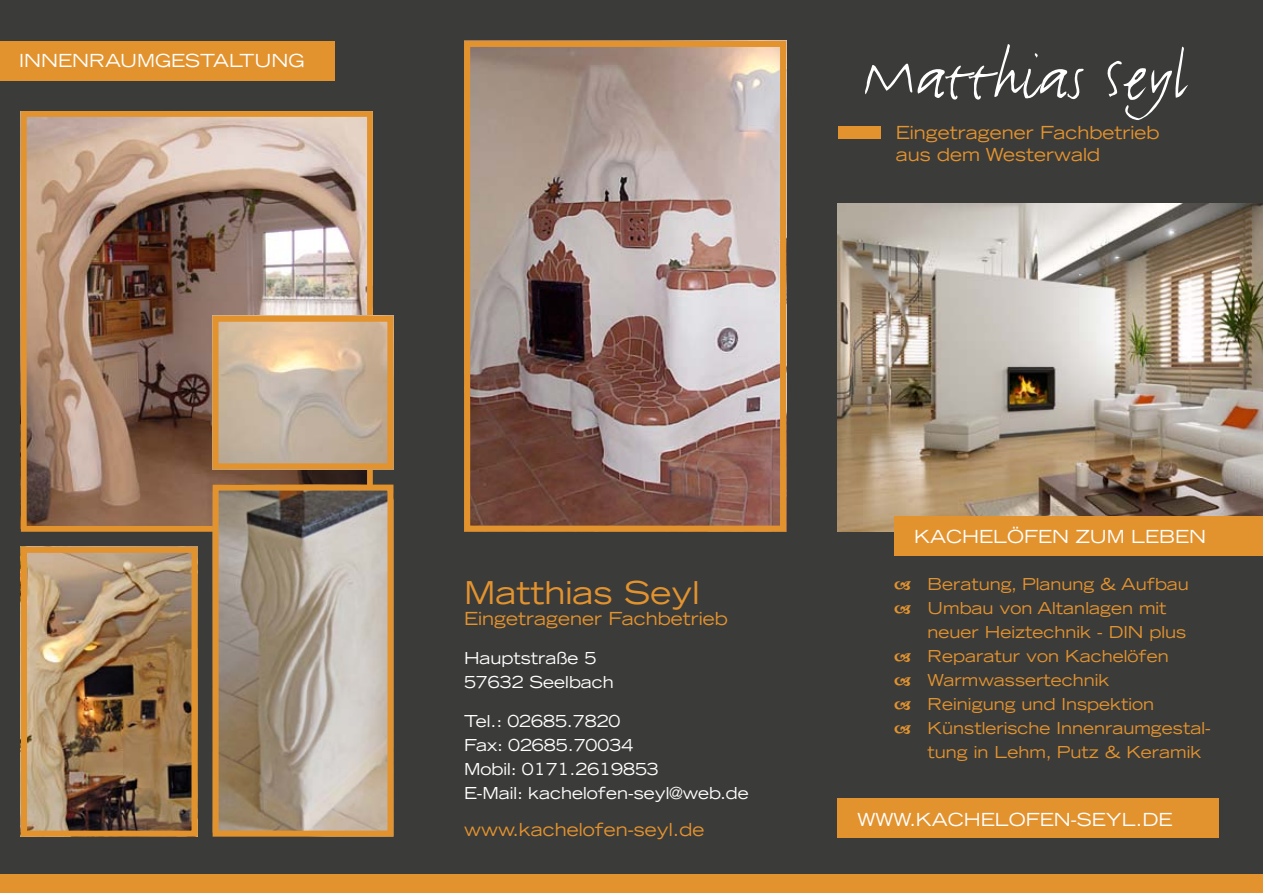
<style>
.page{position:relative;width:1263px;height:893px;background:#3b3b3a}
.page>*{position:absolute;margin:0;border:0;box-sizing:border-box;transform-origin:0 0}
.t1{font:72px "FF Justlefthand";color:#fff}
.t2{font:expanded 31.5px "Trade Gothic LH";color:#e3932e}
.t3{font:expanded 18px/22.5px "Trade Gothic LH";color:#e3932e}
.t4{font:expanded 18px "Trade Gothic LH";letter-spacing:.12em;color:#fff}
.t5{font:expanded 16.5px/24px "Trade Gothic LH";color:#e3932e}
.t6{font:expanded 16.5px/24px "Trade Gothic LH";color:#fff}
</style>
<div class="page">
<div style="left:0;top:875px;width:1263px;height:18px;background:#e3932e"></div>
<img style="left:838px;top:203px;width:425px;height:329px">
<div style="left:895px;top:515px;width:368px;height:40px;background:#e3932e"></div>
<div style="left:838px;top:126px;width:42px;height:13px;background:#e3932e"></div>
<div style="left:838px;top:798px;width:381px;height:40px;background:#e3932e"></div>
<div style="left:0;top:41px;width:334px;height:40px;background:#e3932e"></div>
<img style="left:28px;top:118px;width:338px;height:407px">
<div style="left:21px;top:111px;width:352px;height:421px;border:6px solid #e3932e"></div>
<img style="left:220px;top:492px;width:166px;height:338px">
<div style="left:213px;top:485px;width:180px;height:352px;border:6px solid #e3932e"></div>
<img style="left:219px;top:323px;width:167px;height:139px">
<div style="left:212px;top:316px;width:181px;height:153px;border:6px solid #e3932e"></div>
<img style="left:28px;top:554px;width:163px;height:276px">
<div style="left:21px;top:547px;width:177px;height:290px;border:6px solid #e3932e"></div>
<img style="left:471px;top:48px;width:308px;height:477px">
<div style="left:464px;top:41px;width:322px;height:491px;border:6px solid #e3932e"></div>
<p class="t4" style="left:19px;top:48px;width:167px">Innenraumgest</p>
<p class="t4" style="left:213px;top:48px;width:93px">altung</p>
<h1 class="t1" style="left:863px;top:32px;width:323px">Matthias Seyl</h1>
<p class="t3" style="left:896px;top:121px;width:265px">Eingetragener Fachbetrieb aus dem Westerwald</p>
<h2 class="t2" style="left:464px;top:571px;width:237px">Matthias Seyl</h2>
<p class="t3" style="left:464px;top:607px;width:265px">Eingetragener Fachbetrieb</p>
<p class="t6" style="left:464px;top:646px;width:151px">Hauptstraße 5<br>57632 Seelbach</p>
<p class="t6" style="left:464px;top:709px;width:286px">Tel.: 02685.7820<br>Fax: 02685.70034<br>Mobil: 0171.2619853<br>E-Mail: kachelofen-seyl@web.de</p>
<p class="t3" style="left:464px;top:818px;width:242px">www.kachelofen-seyl.de</p>
<p class="t4" style="left:914px;top:525px;width:293px">Kachelöfen zum Leben</p>
<p class="t5" style="left:911px;top:571px;width:279px">Beratung, Planung &amp; Aufbau<br>U mbau von Altanlagen mit</p>
<p class="t5" style="left:928px;top:619px;width:284px">neuer Heiztechnik - DIN plus<br>Reparatur von Kachelöfen<br>Warmwassertechnik<br>Reinigung und Inspektion<br>Künstlerische Innenraumgestal&shy;tung in Lehm, Putz &amp; Keramik</p>
<p class="t4" style="left:857px;top:807px;width:19px">www</p>
<p class="t4" style="left:909px;top:807px;width:248px">.kachelofen-seyl.de</p>
</div>
